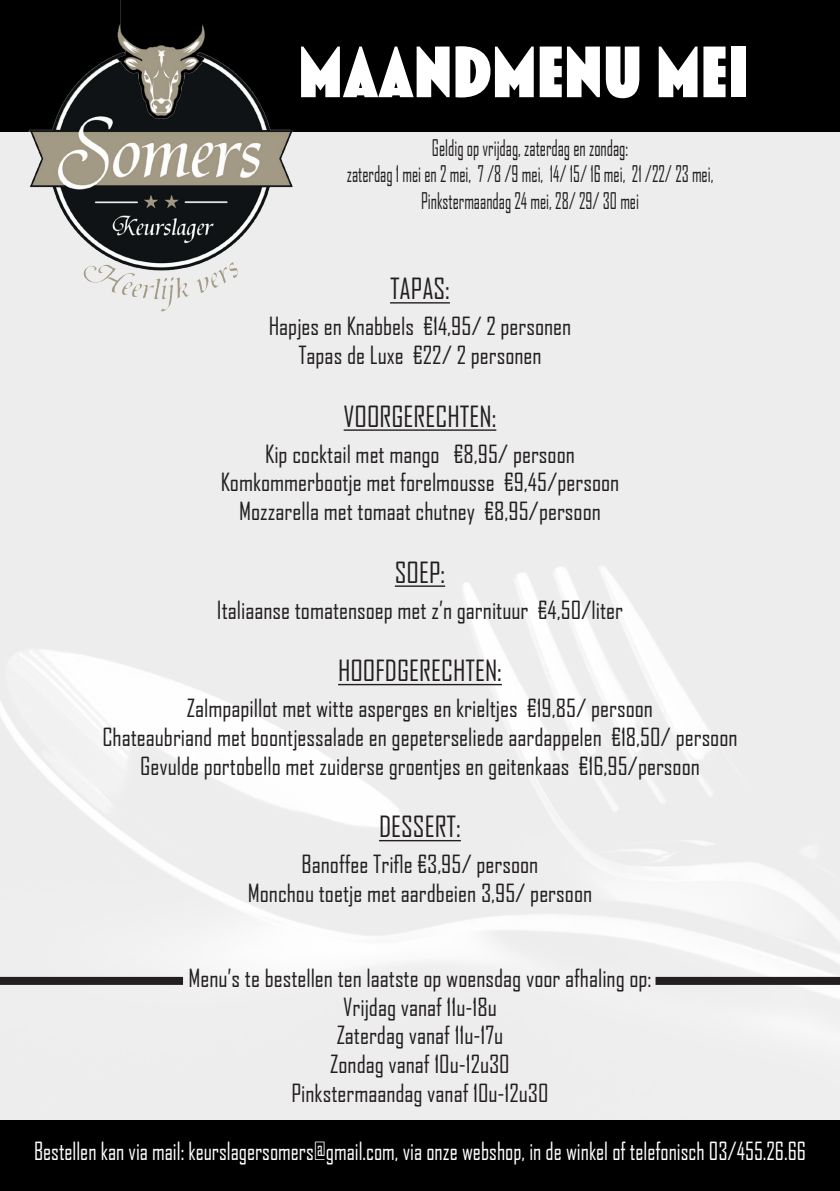
<style>
.page{position:relative;width:840px;height:1191px;background:#fff}
.page>*{position:absolute;margin:0;border:0;box-sizing:border-box;transform-origin:0 0}
.t1{font:900 74px "Blakely";color:#fff}
.t2{font:28px "Agency FB";color:#231f20}
.t3{font:24px/28.8px "Agency FB";color:#231f20;text-align:center}
.t4{font:24px "Agency FB";color:#fff;scale:.9 1}
.t5{font:22px/26.4px "Agency FB";color:#231f20;text-align:center;scale:.75 1}
</style>
<div class="page">
<img style="left:0;top:132px;width:839px;height:988px">
<div style="left:0;top:0;width:839px;height:132px;background:#000"></div>
<div style="left:0;top:1120px;width:839px;height:71px;background:#000"></div>
<hr style="left:390px;top:302px;width:59px;height:1px;background:#231f20">
<hr style="left:343px;top:429px;width:153px;height:2px;background:#231f20">
<hr style="left:394px;top:585px;width:51px;height:2px;background:#231f20">
<hr style="left:338px;top:684px;width:163px;height:1px;background:#231f20">
<hr style="left:379px;top:840px;width:81px;height:1px;background:#231f20">
<div style="left:0;top:977px;width:183px;height:8px;background:#231f20"></div>
<div style="left:655px;top:977px;width:184px;height:8px;background:#231f20"></div>
<img style="left:0;top:0;width:427px;height:423px">
<h1 class="t1" style="left:298px;top:36px;width:451px">MAANDMENU MEI</h1>
<p class="t5" style="left:346px;top:134px;width:490px">Geldig op vrijdag, zaterdag en zondag:<br>zaterdag 1 mei en 2 mei, 7 /8 /9 mei, 14/ 15/ 16 mei, 21 /22/ 23 mei,<br>Pinkstermaandag 24 mei, 28/ 29/ 30 mei</p>
<p class="t2" style="left:390px;top:272px;width:61px">TAPAS:</p>
<p class="t3" style="left:268px;top:311px;width:304px">Hapjes en Knabbels €14,95/ 2 personen<br>Tapas de Luxe €22/ 2 personen</p>
<p class="t2" style="left:343px;top:399px;width:154px">VOORGERECHTEN:</p>
<p class="t3" style="left:220px;top:439px;width:400px">Kip cocktail met mango €8,95/ persoon<br>Komkommerbootje met forelmousse €9,45/persoon<br>Mozzarella met tomaat chutney €8,95/persoon</p>
<p class="t2" style="left:394px;top:555px;width:52px">SOEP:</p>
<p class="t3" style="left:217px;top:595px;width:407px">Italiaanse tomatensoep met z’n garnituur €4,50/liter</p>
<p class="t2" style="left:338px;top:653px;width:165px">HOOFDGERECHTEN:</p>
<p class="t3" style="left:102px;top:693px;width:636px">Zalmpapillot met witte asperges en krieltjes €19,85/ persoon<br>Chateaubriand met boontjessalade en gepeterseliede aardappelen €18,50/ persoon<br>Gevulde portobello met zuiderse groentjes en geitenkaas €16,95/persoon</p>
<p class="t2" style="left:379px;top:809px;width:83px">DESSERT:</p>
<p class="t3" style="left:248px;top:849px;width:345px">Banoffee Trifle €3,95/ persoon<br>Monchou toetje met aardbeien 3,95/ persoon</p>
<p class="t3" style="left:188px;top:963px;width:464px">Menu’s te bestellen ten laatste op woensdag voor afhaling op:<br>Vrijdag vanaf 11u-18u<br>Zaterdag vanaf 11u-17u<br>Zondag vanaf 10u-12u30<br>Pinkstermaandag vanaf 10u-12u30</p>
<p class="t4" style="left:34px;top:1136px;width:858px">Bestellen kan via mail: keurslagersomers@gmail.com, via onze webshop, in de winkel of telefonisch 03/455.26.66</p>
</div>
